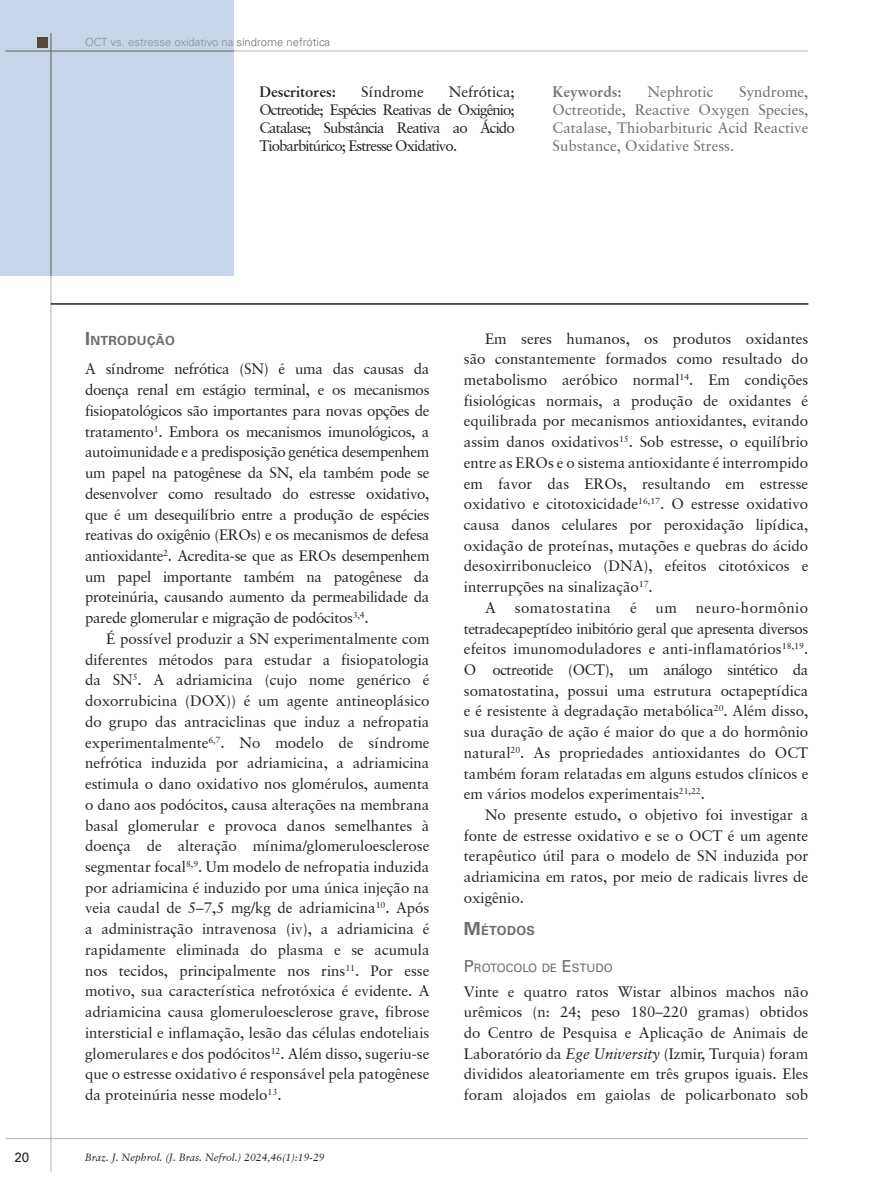
<style>
.page{position:relative;width:893px;height:1191px;background:#fff}
.page>*{position:absolute;margin:0;border:0;box-sizing:border-box;transform-origin:0 0}
.Texto{font:15px/20.7px "Garamond Retrospective S Si";color:#231f20;text-align:justify}
.Texto_-_1º_paragráfo{font:15px/20.7px "Garamond Retrospective S Si";letter-spacing:-.01em;color:#231f20;text-align:justify}
.Resumo{font:15px/18px "Garamond Retrospective S Si";letter-spacing:-.06em;color:#231f20;text-align:justify}
.keywords{font:15px/18px "Garamond Retrospective S Si";color:#6c6d70;text-align:justify}
.Texto-2{font:15px "Garamond Retrospective S Si";letter-spacing:.03em;color:#231f20}
.Resumo-2{font:700 15px "Garamond Retrospective S Si";color:#231f20}
.keywords-2{font:700 15px "Garamond Retrospective S Si";color:#6c6d70}
.Resumo-3{font:15px "Garamond Retrospective S Si";color:#231f20}
.t1{font:13.5px "Univers LT Std";color:#231f20}
.Intertítulo{font:700 12.6px "Univers LT Std";letter-spacing:.03em;color:#6c6d70}
.Negrito{font:11.55px "Univers LT Std";color:#6c6d70}
.t2{font:300 11.25px "Univers LT Std";color:#6c6d70}
.t3{font:italic 10.5px "Garamond Retrospective S Si";color:#231f20}
.s1{font-size:18px}
.s2{font-size:16.5px}
.s3{font-style:italic}
</style>
<div class="page">
<hr style="left:6px;top:51px;width:802px;height:1px;background:#b2b3b7">
<hr style="left:51px;top:33px;width:1px;height:1138px;background:#b2b3b7">
<hr style="left:6px;top:1138px;width:802px;height:1px;background:#b2b3b7">
<div style="left:0;top:0;width:234px;height:276px;background:#c7d5e9"></div>
<hr style="left:51px;top:303px;width:757px;height:2px;background:#231f20">
<p class="t2" style="left:85px;top:36px;width:247px">OCT vs. estresse oxidativo na síndrome nefrótica</p>
<p class="Resumo" style="left:259px;top:82px;width:257px;text-indent:190px">Nefrótica; Octreotide; Espécies Reativas de Oxigênio; Catalase; Substância Reativa ao Ácido Tiobarbitúrico; Estresse Oxidativo.</p>
<p class="keywords-2" style="left:553px;top:82px;width:71px">Keywords:</p>
<p class="keywords" style="left:648px;top:82px;width:67px">Nephrotic</p>
<p class="Resumo-2" style="left:259px;top:82px;width:78px">Descritores:</p>
<p class="Resumo-3" style="left:361px;top:82px;width:64px">Síndrome</p>
<p class="keywords" style="left:553px;top:82px;width:257px;text-indent:187px">Syndrome, Octreotide, Reactive Oxygen Species, Catalase, Thiobarbituric Acid Reactive Substance, Oxidative Stress.</p>
<p class="t1" style="left:14px;top:1149px;width:17px">20</p>
<p class="Intertítulo" style="left:85px;top:333px;width:91px"><span class="s1">I</span>NTRODUÇÃO</p>
<p class="Texto_-_1º_paragráfo" style="left:85px;top:358px;width:346px">A síndrome nefrótica (SN) é uma das causas da doença renal em estágio terminal, e os mecanismos fisiopatológicos são importantes para novas opções de tratamento<sup>1</sup>. Embora os mecanismos imunológicos, a autoimunidade e a predisposição genética desempenhem um papel na patogênese da SN, ela também pode se desenvolver como resultado do estresse oxidativo, que é um desequilíbrio entre a produção de espécies reativas do oxigênio (EROs) e os mecanismos de defesa antioxidante<sup>2</sup>. Acredita-se que as EROs desempenhem um papel importante também na patogênese da proteinúria, causando aumento da permeabilidade da parede glomerular e migração de podócitos<sup>3,4</sup>.</p>
<p class="Texto" style="left:85px;top:628px;width:346px;text-indent:21px">É possível produzir a SN experimentalmente com diferentes métodos para estudar a fisiopatologia da SN<sup>5</sup>. A adriamicina (cujo nome genérico é doxorrubicina (DOX)) é um agente antineoplásico do grupo das antraciclinas que induz a nefropatia experimentalmente<sup>6,7</sup>. No modelo de síndrome nefrótica induzida por adriamicina, a adriamicina estimula o dano oxidativo nos glomérulos, aumenta o dano aos podócitos, causa alterações na membrana basal glomerular e provoca danos semelhantes à doença de alteração mínima/glomeruloesclerose segmentar focal<sup>8,9</sup>. Um modelo de nefropatia induzida por adriamicina é induzido por uma única injeção na veia caudal de 5–7,5 mg/kg de adriamicina<sup>10</sup>. Após a administração intravenosa (iv), a adriamicina é rapidamente eliminada do plasma e se acumula nos tecidos, principalmente nos rins<sup>11</sup>. Por esse motivo, sua característica nefrotóxica é evidente. A adriamicina causa glomeruloesclerose grave, fibrose intersticial e inflamação, lesão das células endoteliais glomerulares e dos podócitos<sup>12</sup>. Além disso, sugeriu-se que o estresse oxidativo é responsável pela patogênese da proteinúria nesse modelo<sup>13</sup>.</p>
<p class="t3" style="left:85px;top:1151px;width:241px">Braz. J. Nephrol. (J. Bras. Nefrol.) 2024,46(1):19-29</p>
<p class="Texto" style="left:464px;top:328px;width:346px;text-indent:21px">Em seres humanos, os produtos oxidantes são constantemente formados como resultado do metabolismo aeróbico normal<sup>14</sup>. Em condições fisiológicas normais, a produção de oxidantes é equilibrada por mecanismos antioxidantes, evitando assim danos oxidativos<sup>15</sup>. Sob estresse, o equilíbrio entre as EROs e o sistema antioxidante é interrompido em favor das EROs, resultando em estresse oxidativo e citotoxicidade<sup>16,17</sup>. O estresse oxidativo causa danos celulares por peroxidação lipídica, oxidação de proteínas, mutações e quebras do ácido desoxirribonucleico (DNA), efeitos citotóxicos e interrupções na sinalização<sup>17</sup>.</p>
<p class="Texto" style="left:485px;top:597px;width:12px">A</p>
<p class="Texto-2" style="left:515px;top:598px;width:98px">somatostatina</p>
<p class="Texto" style="left:630px;top:597px;width:8px">é</p>
<p class="Texto" style="left:655px;top:597px;width:23px">um</p>
<p class="Texto" style="left:464px;top:597px;width:346px;text-indent:232px">neuro-hormônio tetradecapeptídeo inibitório geral que apresenta diversos efeitos imunomoduladores e anti-inflamatórios<sup>18,19</sup>.<br>O octreotide (OCT), um análogo sintético da somatostatina, possui uma estrutura octapeptídica e é resistente à degradação metabólica<sup>20</sup>. Além disso, sua duração de ação é maior do que a do hormônio natural<sup>20</sup>. As propriedades antioxidantes do OCT também foram relatadas em alguns estudos clínicos e em vários modelos experimentais<sup>21,22</sup>.</p>
<p class="Texto" style="left:464px;top:804px;width:346px;text-indent:21px">No presente estudo, o objetivo foi investigar a fonte de estresse oxidativo e se o OCT é um agente terapêutico útil para o modelo de SN induzida por adriamicina em ratos, por meio de radicais livres de oxigênio.</p>
<p class="Intertítulo" style="left:464px;top:923px;width:73px"><span class="s1">M</span> ÉTODOS</p>
<p class="Negrito" style="left:464px;top:960px;width:150px"><span class="s2">P</span>ROTOCOLO DE <span class="s2">E</span> STUDO</p>
<p class="Texto_-_1º_paragráfo" style="left:464px;top:980px;width:346px">Vinte e quatro ratos Wistar albinos machos não urêmicos (n: 24; peso 180–220 gramas) obtidos do Centro de Pesquisa e Aplicação de Animais de Laboratório da <span class="s3">Ege University</span> (Izmir, Turquia) foram divididos aleatoriamente em três grupos iguais. Eles foram alojados em gaiolas de policarbonato sob</p>
</div>
